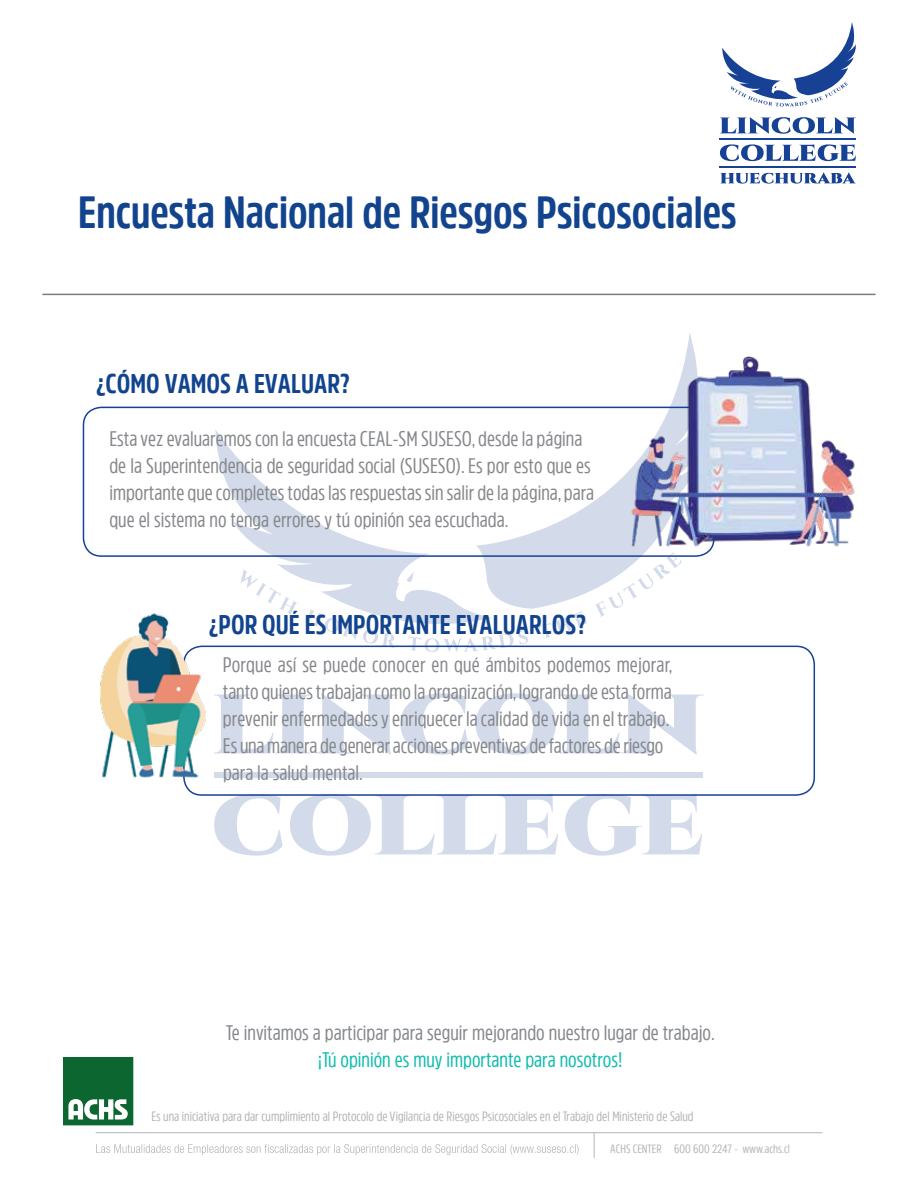
<style>
.page{position:relative;width:918px;height:1188px;background:#fff}
.page>*{position:absolute;margin:0;border:0;box-sizing:border-box;transform-origin:0 0}
.t1{font:700 45px "Amsi Pro Cond";color:#12448e}
.t2{font:700 27px "Amsi Pro Cond";color:#12448e}
.t3{font:21px/27px "Amsi Pro Cond";color:#86888c}
.t4{font:21px "Amsi Pro Cond";color:#11bcaf}
.t5{font:13.5px "Amsi Pro Cond";color:#b4b5b9}
.t6{font:12px "Amsi Pro Cond";color:#b4b5b9}
</style>
<div class="page">
<svg style="left:720px;top:117px;width:136px;height:17px"></svg>
<svg style="left:720px;top:144px;width:136px;height:17px"></svg>
<hr style="left:720px;top:138px;width:136px;height:2px;background:#164194">
<svg style="left:722px;top:22px;width:134px;height:85px"></svg>
<hr style="left:720px;top:166px;width:136px;height:1px;background:#164194">
<svg style="left:720px;top:172px;width:136px;height:12px"></svg>
<svg style="left:215px;top:430px;width:277px;height:194px"></svg>
<svg style="left:406px;top:572px;width:8px;height:11px"></svg>
<svg style="left:240px;top:569px;width:58px;height:46px"></svg>
<svg style="left:305px;top:609px;width:90px;height:37px"></svg>
<svg style="left:408px;top:630px;width:120px;height:22px"></svg>
<svg style="left:539px;top:611px;width:48px;height:27px"></svg>
<svg style="left:598px;top:609px;width:7px;height:8px"></svg>
<svg style="left:214px;top:693px;width:254px;height:62px"></svg>
<svg style="left:476px;top:693px;width:228px;height:62px"></svg>
<svg style="left:214px;top:796px;width:69px;height:60px"></svg>
<svg style="left:290px;top:796px;width:268px;height:60px"></svg>
<svg style="left:565px;top:796px;width:137px;height:60px"></svg>
<div style="left:214px;top:772px;width:489px;height:6px;background:#d3dbea"></div>
<svg style="left:476px;top:333px;width:217px;height:276px"></svg>
<div style="left:83px;top:407px;width:632px;height:150px;border:2px solid #164194;border-radius:18px"></div>
<img style="left:628px;top:344px;width:227px;height:215px">
<div style="left:183px;top:646px;width:632px;height:150px;border:2px solid #164194;border-radius:18px"></div>
<img style="left:100px;top:613px;width:109px;height:167px">
<svg style="left:96px;top:1144px;width:483px;height:11px"></svg>
<hr style="left:96px;top:1132px;width:726px;height:1px;background:#b4b5b9">
<svg style="left:594px;top:1133px;width:1px;height:25px"></svg>
<hr style="left:42px;top:294px;width:834px;height:1px;background:#787d82">
<svg style="left:63px;top:1057px;width:71px;height:69px;background:#378154"></svg>
<h1 class="t1" style="left:78px;top:181px;width:660px">Encuesta Nacional de Riesgos Psicosociales</h1>
<p class="t2" style="left:96px;top:365px;width:256px">¿CÓMO VAMOS A EVALUAR?</p>
<p class="t3" style="left:109px;top:425px;width:486px">Estavezevaluaremoscon laencuesta CEAL-SM SUSESO, desdela página de la Superintendencia de seguridad social (SUSESO). Es por esto que es importante quecompletestodaslasrespuestassin salir dela página, para que el sistema no tenga errores y tú opinión sea escuchada.</p>
<p class="t2" style="left:209px;top:606px;width:379px">¿POR QUÉ ES IMPORTANTE EVALUARLOS?</p>
<p class="t3" style="left:223px;top:650px;width:451px">Porque así se puede conocer en qué ámbitos podemos mejorar, tanto quienestrabajan como la organización,logrando deestaforma prevenirenfermedadesyenriquecer lacalidad devidaen el trabajo.<br>Es unamanera de generaracciones preventivas defactores deriesgo para la salud mental.</p>
<p class="t3" style="left:226px;top:1018px;width:490px">Te invitamos a participar para seguir mejorando nuestro lugar de trabajo.</p>
<p class="t4" style="left:318px;top:1045px;width:306px">¡Tú opinión es muy importante para nosotros!</p>
<p class="t5" style="left:151px;top:1107px;width:544px">Es una iniciativa para dar cumplimiento al Protocolo de Vigilancia de Riesgos Psicosociales en elTrabajo del Ministerio de Salud</p>
<p class="t6" style="left:610px;top:1140px;width:181px">ACHS CENTER 600 600 2247 - www.achs.cl</p>
</div>
